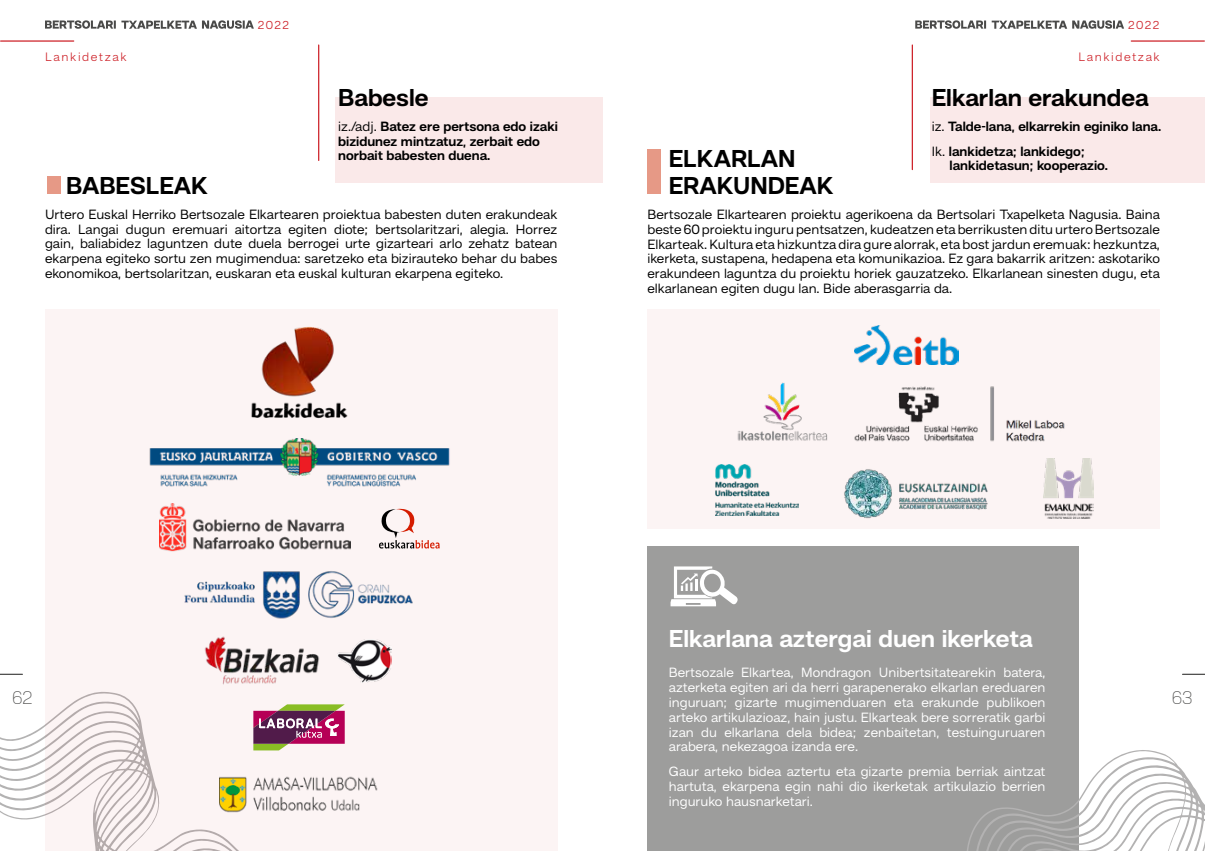
<style>
.page{position:relative;width:1205px;height:851px;background:#fff}
.page>*{position:absolute;margin:0;border:0;box-sizing:border-box;transform-origin:0 0}
.t1{font:700 25px/27px "Hando";color:#000}
.t2{font:700 25px "Hando";color:#fff}
.t3{font:100 18.75px "Hando";color:#4a4a49}
.t4{font:13.75px/14.9px "Hando";color:#000;text-align:justify}
.t5{font:13.75px/14.9px "Hando";color:#fff;text-align:justify}
.t6{font:700 13.75px/14.9px "Hando";color:#000}
.t7{font:300 12.5px "Hando";letter-spacing:.12em;color:#cd2128}
.t8{font:300 11.75px "Hando";letter-spacing:.12em;color:#cd2128}
.s1{font-weight:400}
</style>
<div class="page">
<svg style="left:45px;top:20px;width:209px;height:9px"></svg>
<svg style="left:915px;top:20px;width:209px;height:9px"></svg>
<hr style="left:1px;top:40px;width:73px;height:2px;background:#cd2128">
<svg style="left:0;top:673px;width:22px;height:1px"></svg>
<svg style="left:1182px;top:673px;width:23px;height:1px"></svg>
<hr style="left:1131px;top:40px;width:73px;height:2px;background:#cd2128">
<div style="left:647px;top:149px;width:14px;height:45px;background:#e69986"></div>
<div style="left:47px;top:176px;width:13px;height:18px;background:#e69986"></div>
<svg style="left:0;top:725px;width:45px;height:95px"></svg>
<div style="left:930px;top:97px;width:275px;height:85px;background:#fae9e9"></div>
<div style="left:335px;top:97px;width:267px;height:85px;background:#fae9e9"></div>
<div style="left:45px;top:309px;width:512px;height:541px;background:#fcf4f4"></div>
<div style="left:647px;top:309px;width:513px;height:220px;background:#fcf4f4"></div>
<hr style="left:318px;top:45px;width:1px;height:115px;background:#cd2128">
<hr style="left:912px;top:45px;width:1px;height:124px;background:#cd2128">
<img style="left:220px;top:776px;width:158px;height:37px">
<img style="left:251px;top:327px;width:97px;height:92px">
<img style="left:184px;top:571px;width:229px;height:48px">
<svg style="left:253px;top:704px;width:92px;height:46px"></svg>
<img style="left:204px;top:636px;width:116px;height:49px">
<img style="left:337px;top:639px;width:55px;height:43px">
<img style="left:149px;top:438px;width:301px;height:49px">
<img style="left:160px;top:503px;width:191px;height:48px">
<svg style="left:379px;top:508px;width:61px;height:41px"></svg>
<div style="left:647px;top:546px;width:432px;height:304px;background:#9d9d9c"></div>
<svg style="left:670px;top:566px;width:68px;height:40px"></svg>
<svg style="left:967px;top:750px;width:238px;height:100px"></svg>
<img style="left:737px;top:382px;width:91px;height:59px">
<img style="left:854px;top:386px;width:211px;height:56px">
<img style="left:716px;top:464px;width:83px;height:51px">
<img style="left:844px;top:469px;width:144px;height:50px">
<img style="left:1043px;top:458px;width:50px;height:60px">
<img style="left:854px;top:325px;width:104px;height:39px">
<p class="t8" style="left:258px;top:18px;width:33px">2022</p>
<p class="t8" style="left:1128px;top:18px;width:33px">2022</p>
<p class="t7" style="left:45px;top:49px;width:83px">Lankidetzak</p>
<p class="t7" style="left:1078px;top:49px;width:83px">Lankidetzak</p>
<h1 class="t1" style="left:338px;top:83px;width:92px">Babesle</h1>
<p class="t6" style="left:338px;top:118px;width:221px"><span class="s1">iz./adj.</span> Batez ere pertsona edo izaki bizidunez mintzatuz, zerbait edo norbait babesten duena.</p>
<h1 class="t1" style="left:66px;top:171px;width:143px">BABESLEAK</h1>
<p class="t4" style="left:45px;top:206px;width:514px">Urtero Euskal Herriko Bertsozale Elkartearen proiektua babesten duten erakundeak dira. Langai dugun eremuari aitortza egiten diote; bertsolaritzari, alegia. Horrez gain, baliabidez laguntzen dute duela berrogei urte gizarteari arlo zehatz batean ekarpena egiteko sortu zen mugimendua: saretzeko eta bizirauteko behar du babes ekonomikoa, bertsolaritzan, euskaran eta euskal kulturan ekarpena egiteko.</p>
<h1 class="t1" style="left:932px;top:83px;width:218px">Elkarlan erakundea</h1>
<p class="t6" style="left:932px;top:113px;width:231px;line-height:24.9px"><span class="s1">iz.</span> Talde-lana, elkarrekin eginiko lana.<br><span class="s1">Ik.</span> lankidetza; lankidego;</p>
<p class="t6" style="left:949px;top:158px;width:160px">lankidetasun; kooperazio.</p>
<h1 class="t1" style="left:669px;top:144px;width:166px">ELKARLAN<br>ERAKUNDEAK</h1>
<p class="t4" style="left:647px;top:206px;width:514px">Bertsozale Elkartearen proiektu agerikoena da Bertsolari Txapelketa Nagusia. Baina beste 60 proiektu inguru pentsatzen, kudeatzen eta berrikusten ditu urtero Bertsozale Elkarteak. Kultura eta hizkuntza dira gure alorrak, eta bost jardun eremuak: hezkuntza, ikerketa, sustapena, hedapena eta komunikazioa. Ez gara bakarrik aritzen: askotariko erakundeen laguntza du proiektu horiek gauzatzeko. Elkarlanean sinesten dugu, eta elkarlanean egiten dugu lan. Bide aberasgarria da.</p>
<h1 class="t2" style="left:669px;top:623px;width:365px">Elkarlana aztergai duen ikerketa</h1>
<p class="t5" style="left:669px;top:664px;width:378px">Bertsozale Elkartea, Mondragon Unibertsitatearekin batera, azterketa egiten ari da herri garapenerako elkarlan ereduaren inguruan; gizarte mugimenduaren eta erakunde publikoen arteko artikulazioaz, hain justu. Elkarteak bere sorreratik garbi izan du elkarlana dela bidea; zenbaitetan, testuinguruaren arabera, nekezagoa izanda ere.</p>
<p class="t5" style="left:669px;top:763px;width:378px">Gaur arteko bidea aztertu eta gizarte premia berriak aintzat hartuta, ekarpena egin nahi dio ikerketak artikulazio berrien inguruko hausnarketari.</p>
<h2 class="t3" style="left:12px;top:686px;width:22px">62</h2>
<h2 class="t3" style="left:1172px;top:686px;width:22px">63</h2>
</div>
